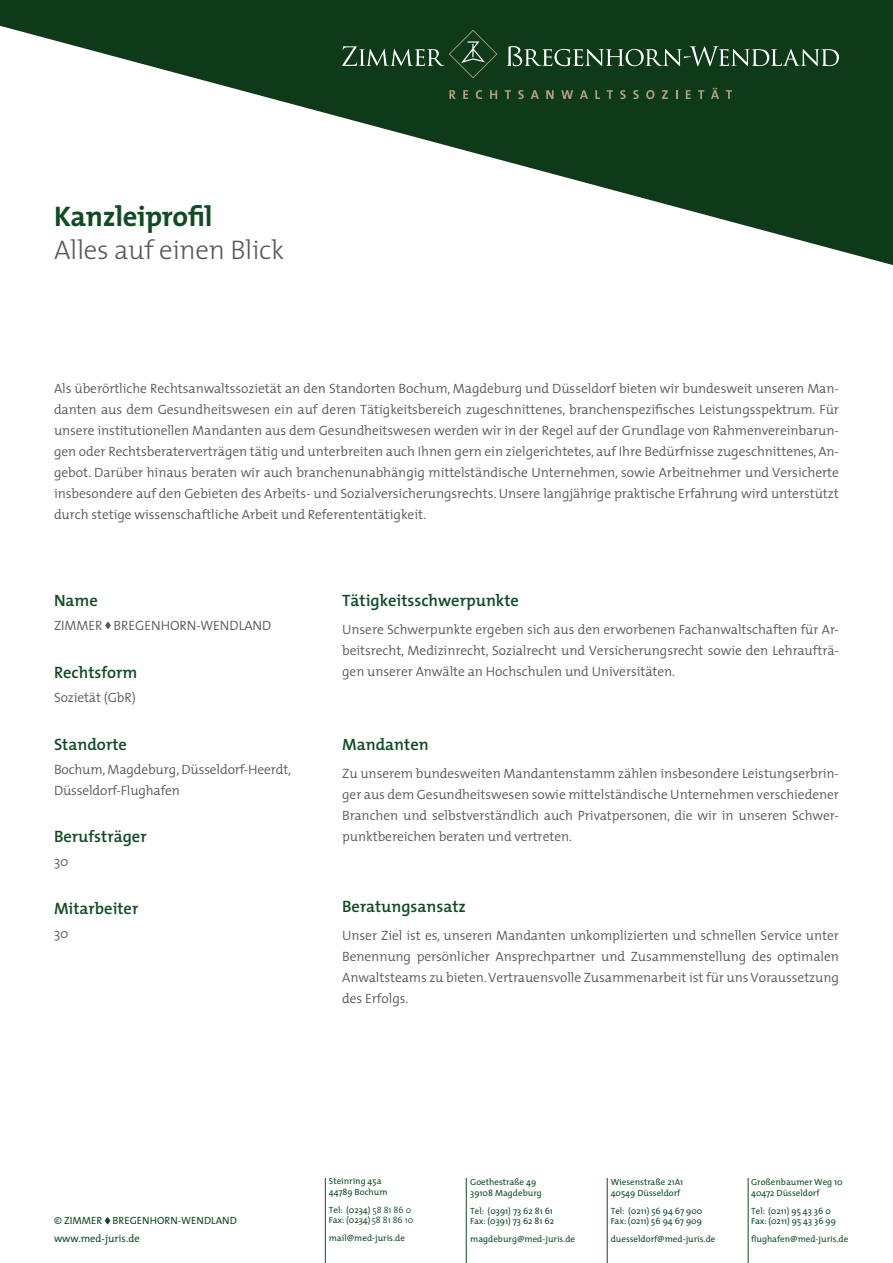
<style>
.page{position:relative;width:893px;height:1263px;background:#fff}
.page>*{position:absolute;margin:0;border:0;box-sizing:border-box;transform-origin:0 0}
.t1{font:700 28.5px "The Mix";letter-spacing:-.01em;color:#0f4c25}
.t2{font:300 27px "The Mix";letter-spacing:-.01em;color:#57585a}
.t3{font:600 16.5px "The Mix";color:#0f4c25}
.t4{font:300 13.5px/21px "The Mix";letter-spacing:-.005em;color:#57585a;text-align:justify}
.t5{font:10.5px/17.5px "The Mix";color:#0f4c25}
.t6{font:9px/10.8px "The Mix";color:#0f4c25}
.s1{font-weight:300}
</style>
<div class="page">
<svg style="left:0;top:0;width:893px;height:265px;fill:#0e3a1a"></svg>
<svg style="left:105px;top:622px;width:6px;height:7px"></svg>
<svg style="left:507px;top:46px;width:332px;height:20px;background:#42644b"></svg>
<svg style="left:449px;top:90px;width:7px;height:9px"></svg>
<svg style="left:463px;top:90px;width:5px;height:9px"></svg>
<svg style="left:476px;top:90px;width:6px;height:9px"></svg>
<svg style="left:490px;top:90px;width:7px;height:9px"></svg>
<svg style="left:505px;top:90px;width:6px;height:9px"></svg>
<svg style="left:518px;top:90px;width:6px;height:9px"></svg>
<svg style="left:531px;top:90px;width:8px;height:9px"></svg>
<svg style="left:546px;top:90px;width:8px;height:9px"></svg>
<svg style="left:561px;top:90px;width:12px;height:9px"></svg>
<svg style="left:580px;top:90px;width:8px;height:9px"></svg>
<svg style="left:595px;top:90px;width:5px;height:9px"></svg>
<svg style="left:607px;top:90px;width:6px;height:9px"></svg>
<svg style="left:620px;top:90px;width:6px;height:9px"></svg>
<svg style="left:633px;top:90px;width:6px;height:9px"></svg>
<svg style="left:646px;top:90px;width:8px;height:9px"></svg>
<svg style="left:662px;top:90px;width:6px;height:9px"></svg>
<svg style="left:686px;top:90px;width:5px;height:9px"></svg>
<svg style="left:698px;top:90px;width:6px;height:9px"></svg>
<svg style="left:711px;top:88px;width:8px;height:11px"></svg>
<svg style="left:726px;top:90px;width:6px;height:9px"></svg>
<svg style="left:342px;top:30px;width:155px;height:48px;background:#224a2c"></svg>
<svg style="left:105px;top:1217px;width:5px;height:7px"></svg>
<hr style="left:466px;top:1178px;width:1px;height:85px;background:#0f4c25">
<hr style="left:325px;top:1178px;width:1px;height:85px;background:#0f4c25">
<hr style="left:607px;top:1178px;width:1px;height:85px;background:#0f4c25">
<hr style="left:748px;top:1178px;width:1px;height:85px;background:#0f4c25">
<h1 class="t1" style="left:54px;top:193px;width:160px">Kanzleiprofil</h1>
<h2 class="t2" style="left:54px;top:227px;width:232px">Alles auf einen Blick</h2>
<p class="t4" style="left:54px;top:377px;width:786px">Als überörtliche Rechtsanwaltssozietät an den Standorten Bochum, Magdeburg und Düsseldorf bieten wir bundesweit unseren Man&shy;danten aus dem Gesundheitswesen ein auf deren Tätigkeitsbereich zugeschnittenes, branchenspezifisches Leistungsspektrum. Für unsere institutionellen Mandanten aus dem Gesundheitswesen werden wir in der Regel auf der Grundlage von Rahmenvereinbarun&shy;gen oder Rechtsberaterverträgen tätig und unterbreiten auch Ihnen gern ein zielgerichtetes, auf Ihre Bedürfnisse zugeschnittenes, An&shy;gebot. Darüber hinaus beraten wir auch branchenunabhängig mittelständische Unternehmen, sowie Arbeitnehmer und Versicherte insbesondere auf den Gebieten des Arbeits- und Sozialversicherungsrechts. Unsere langjährige praktische Erfahrung wird unterstützt durch stetige wissenschaftliche Arbeit und Referententätigkeit.</p>
<p class="t3" style="left:54px;top:587px;width:45px">Name</p>
<p class="t4" style="left:54px;top:615px;width:219px">ZIMMER BREGENHORN-WENDLAND</p>
<p class="t3" style="left:54px;top:659px;width:85px">Rechtsform</p>
<p class="t4" style="left:54px;top:687px;width:83px">Sozietät (GbR)</p>
<p class="t3" style="left:54px;top:730px;width:74px">Standorte</p>
<p class="t4" style="left:54px;top:758px;width:239px">Bochum, Magdeburg, Düsseldorf-Heerdt,<br>Düsseldorf-Flughafen</p>
<p class="t3" style="left:54px;top:823px;width:94px">Berufsträger</p>
<p class="t4" style="left:54px;top:850px;width:16px">30</p>
<p class="t3" style="left:54px;top:895px;width:86px">Mitarbeiter</p>
<p class="t4" style="left:54px;top:922px;width:16px">30</p>
<p class="t3" style="left:342px;top:587px;width:178px">Tätigkeitsschwerpunkte</p>
<p class="t4" style="left:342px;top:618px;width:498px">Unsere Schwerpunkte ergeben sich aus den erworbenen Fachanwaltschaften für Ar&shy;beitsrecht, Medizinrecht, Sozialrecht und Versicherungsrecht sowie den Lehraufträ&shy;gen unserer Anwälte an Hochschulen und Universitäten.</p>
<p class="t3" style="left:342px;top:731px;width:88px">Mandanten</p>
<p class="t4" style="left:342px;top:762px;width:498px">Zu unserem bundesweiten Mandantenstamm zählen insbesondere Leistungserbrin&shy;ger aus dem Gesundheitswesen sowie mittelständische Unternehmen verschiedener Branchen und selbstverständlich auch Privatpersonen, die wir in unseren Schwer&shy;punktbereichen beraten und vertreten.</p>
<p class="t3" style="left:342px;top:893px;width:125px">Beratungsansatz</p>
<p class="t4" style="left:342px;top:924px;width:498px">Unser Ziel ist es, unseren Mandanten unkomplizierten und schnellen Service unter Benennung persönlicher Ansprechpartner und Zusammenstellung des optimalen Anwaltsteams zu bieten. Vertrauensvolle Zusammenarbeit ist für uns Voraussetzung des Erfolgs.</p>
<p class="t5" style="left:54px;top:1212px;width:184px">© ZIMMER BREGENHORN-WENDLAND www.med-juris.de</p>
<p class="t6" style="left:329px;top:1175px;width:60px">Steinring 45a<br>44789 Bochum</p>
<p class="t6" style="left:329px;top:1204px;width:86px">Tel: (0234) <span class="s1">58 81 86 0<br></span>Fax: (0234) <span class="s1">58 81 86 10</span></p>
<p class="t6" style="left:329px;top:1233px;width:78px">mail@med-juris.de</p>
<p class="t6" style="left:470px;top:1176px;width:73px">Goethestraße 49<br>39108 Magdeburg</p>
<p class="t6" style="left:470px;top:1205px;width:85px">Tel: (0391) 73 62 81 61<br>Fax: (0391) 73 62 81 62</p>
<p class="t6" style="left:470px;top:1233px;width:106px">magdeburg@med-juris.de</p>
<p class="t6" style="left:611px;top:1176px;width:74px">Wiesenstraße 21A1<br>40549 Düsseldorf</p>
<p class="t6" style="left:611px;top:1205px;width:93px">Tel: (0211) 56 94 67 900<br>Fax: (0211) 56 94 67 909</p>
<p class="t6" style="left:611px;top:1233px;width:106px">duesseldorf@med-juris.de</p>
<p class="t6" style="left:751px;top:1176px;width:93px">Großenbaumer Weg 10<br>40472 Düsseldorf</p>
<p class="t6" style="left:751px;top:1205px;width:86px">Tel: (0211) 95 43 36 0<br>Fax: (0211) 95 43 36 99</p>
<p class="t6" style="left:751px;top:1233px;width:99px">flughafen@med-juris.de</p>
</div>
